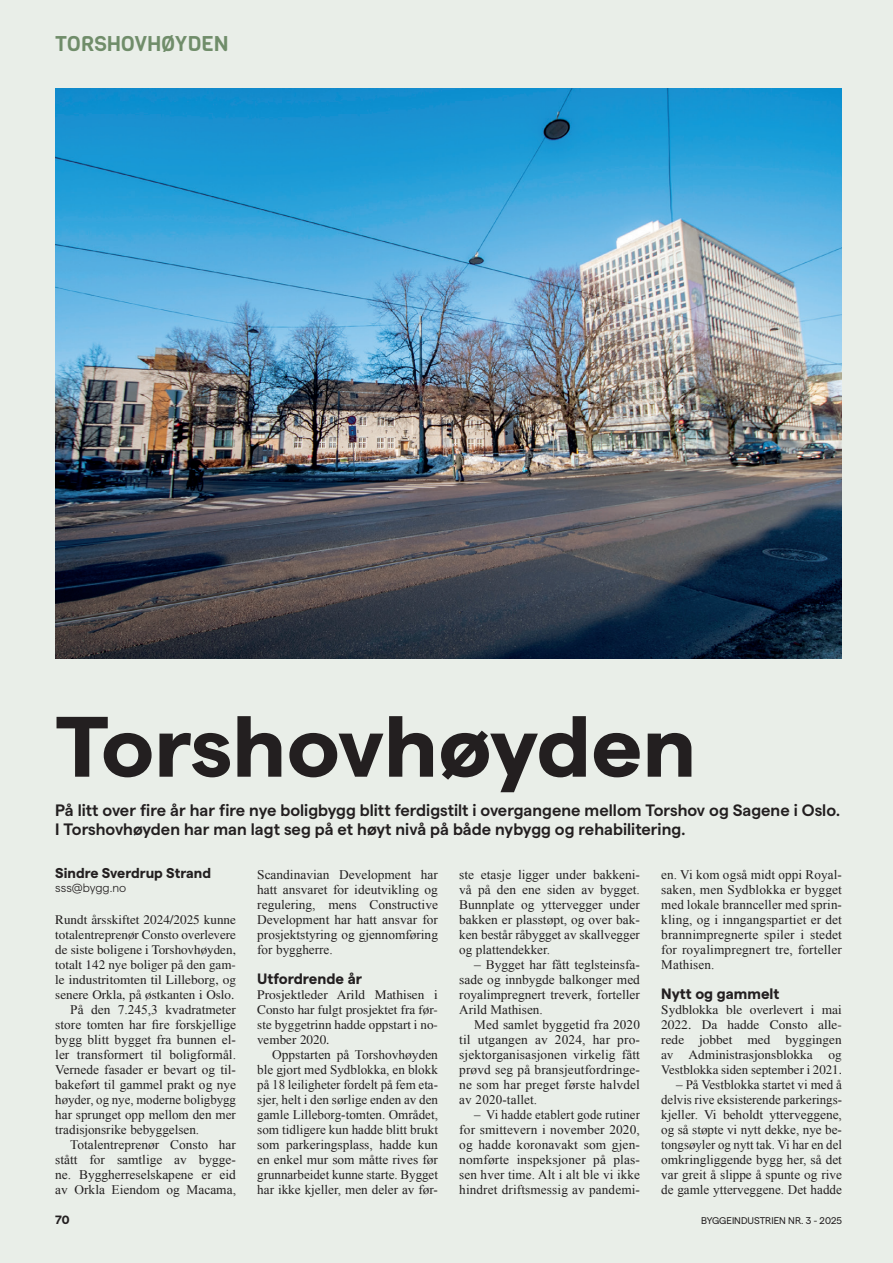
<style>
.page{position:relative;width:893px;height:1263px;background:#e9eee8}
.page>*{position:absolute;margin:0;border:0;box-sizing:border-box;transform-origin:0 0}
.t1{font:700 85.5px "Matter";color:#231f20;scale:1.05 1}
.t2{font:21px "Viga";color:#708d6a}
.t3{font:600 16.5px/19.5px "Matter";color:#231f20}
.t4{font:700 15px "Matter";color:#231f20}
.t5{font:700 14.25px "Matter";color:#231f20}
.t6{font:13.2px/15px "Times New Roman";color:#231f20;text-align:justify}
.t7{font:13.2px/15px "Times LT Std";color:#231f20;text-align:justify}
.t8{font:300 12px "Matter";color:#231f20}
.t9{font:700 12px "Matter";color:#231f20}
.t10{font:9.75px "Matter";color:#231f20}
</style>
<div class="page">
<img style="left:55px;top:88px;width:787px;height:571px">
<h2 class="t2" style="left:55px;top:30px;width:175px">TORSHOVHØYDEN</h2>
<h1 class="t1" style="left:55px;top:683px;width:612px">Torshovhøyden</h1>
<p class="t3" style="left:55px;top:799px;width:786px">På litt over fire år har fire nye boligbygg blitt ferdigstilt i overgangene mellom Torshov og Sagene i Oslo.<br>I Torshovhøyden har man lagt seg på et høyt nivå på både nybygg og rehabilitering.</p>
<p class="t5" style="left:55px;top:862px;width:157px">Sindre Sverdrup Strand</p>
<p class="t8" style="left:55px;top:879px;width:73px">sss@bygg.no</p>
<p class="t7" style="left:55px;top:912px;width:182px">Rundt årsskiftet 2024/2025 kunne totalentreprenør Consto overlevere de siste boligene i Torshovhøyden, totalt 142 nye boliger på den gam&shy;le industritomten til Lilleborg, og senere Orkla, på østkanten i Oslo.</p>
<p class="t6" style="left:55px;top:1002px;width:182px;text-indent:15px">På den 7.245,3 kvadratmeter store tomten har fire forskjellige bygg blitt bygget fra bunnen el&shy;ler transformert til boligformål.<br>Vernede fasader er bevart og til&shy;bakeført til gammel prakt og nye høyder, og nye, moderne boligbygg har sprunget opp mellom den mer tradisjonsrike bebyggelsen.</p>
<p class="t6" style="left:55px;top:1137px;width:182px;text-indent:15px">Totalentreprenør Consto har stått for samtlige av bygge&shy;ne. Byggherreselskapene er eid av Orkla Eiendom og Macama,</p>
<p class="t6" style="left:661px;top:867px;width:182px">en. Vi kom også midt oppi Royal&shy;saken, men Sydblokka er bygget med lokale brannceller med sprin&shy;kling, og i inngangspartiet er det brannimpregnerte spiler i stedet for royalimpregnert tre, forteller Mathisen.</p>
<p class="t4" style="left:661px;top:983px;width:120px">Nytt og gammelt</p>
<p class="t7" style="left:661px;top:1002px;width:182px">Sydblokka ble overlevert i mai 2022. Da hadde Consto alle&shy;rede jobbet med byggingen av Administrasjonsblokka og Vestblokka siden september i 2021.</p>
<p class="t6" style="left:661px;top:1077px;width:182px;text-indent:15px">– På Vestblokka startet vi med å delvis rive eksisterende parkerings&shy;kjeller. Vi beholdt ytterveggene, og så støpte vi nytt dekke, nye be&shy;tongsøyler og nytt tak. Vi har en del omkringliggende bygg her, så det var greit å slippe å spunte og rive de gamle ytterveggene. Det hadde</p>
<p class="t6" style="left:459px;top:867px;width:182px">ste etasje ligger under bakkeni&shy;vå på den ene siden av bygget.<br>Bunnplate og yttervegger under bakken er plasstøpt, og over bak&shy;ken består råbygget av skallvegger og plattendekker.</p>
<p class="t6" style="left:459px;top:957px;width:182px;text-indent:15px">– Bygget har fått teglsteinsfa&shy;sade og innbygde balkonger med royalimpregnert treverk, forteller Arild Mathisen.</p>
<p class="t6" style="left:459px;top:1017px;width:182px;text-indent:15px">Med samlet byggetid fra 2020 til utgangen av 2024, har pro&shy;sjektorganisasjonen virkelig fått prøvd seg på bransjeutfordringe&shy;ne som har preget første halvdel av 2020-tallet.</p>
<p class="t6" style="left:459px;top:1107px;width:182px;text-indent:15px">– Vi hadde etablert gode rutiner for smittevern i november 2020, og hadde koronavakt som gjen&shy;nomførte inspeksjoner på plas&shy;sen hver time. Alt i alt ble vi ikke hindret driftsmessig av pandemi-</p>
<p class="t6" style="left:257px;top:867px;width:182px">Scandinavian Development har hatt ansvaret for ideutvikling og regulering, mens Constructive Development har hatt ansvar for prosjektstyring og gjennomføring for byggherre.</p>
<p class="t4" style="left:257px;top:968px;width:106px">Utfordrende år</p>
<p class="t7" style="left:257px;top:987px;width:182px">Prosjektleder Arild Mathisen i Consto har fulgt prosjektet fra før&shy;ste byggetrinn hadde oppstart i no&shy;vember 2020.</p>
<p class="t6" style="left:257px;top:1047px;width:182px;text-indent:15px">Oppstarten på Torshovhøyden ble gjort med Sydblokka, en blokk på 18 leiligheter fordelt på fem eta&shy;sjer, helt i den sørlige enden av den gamle Lilleborg-tomten. Området, som tidligere kun hadde blitt brukt som parkeringsplass, hadde kun en enkel mur som måtte rives før grunnarbeidet kunne starte. Bygget har ikke kjeller, men deler av før-</p>
<p class="t9" style="left:55px;top:1211px;width:16px">70</p>
<p class="t10" style="left:701px;top:1213px;width:142px">BYGGEINDUSTRIEN NR. 3 - 2025</p>
</div>
